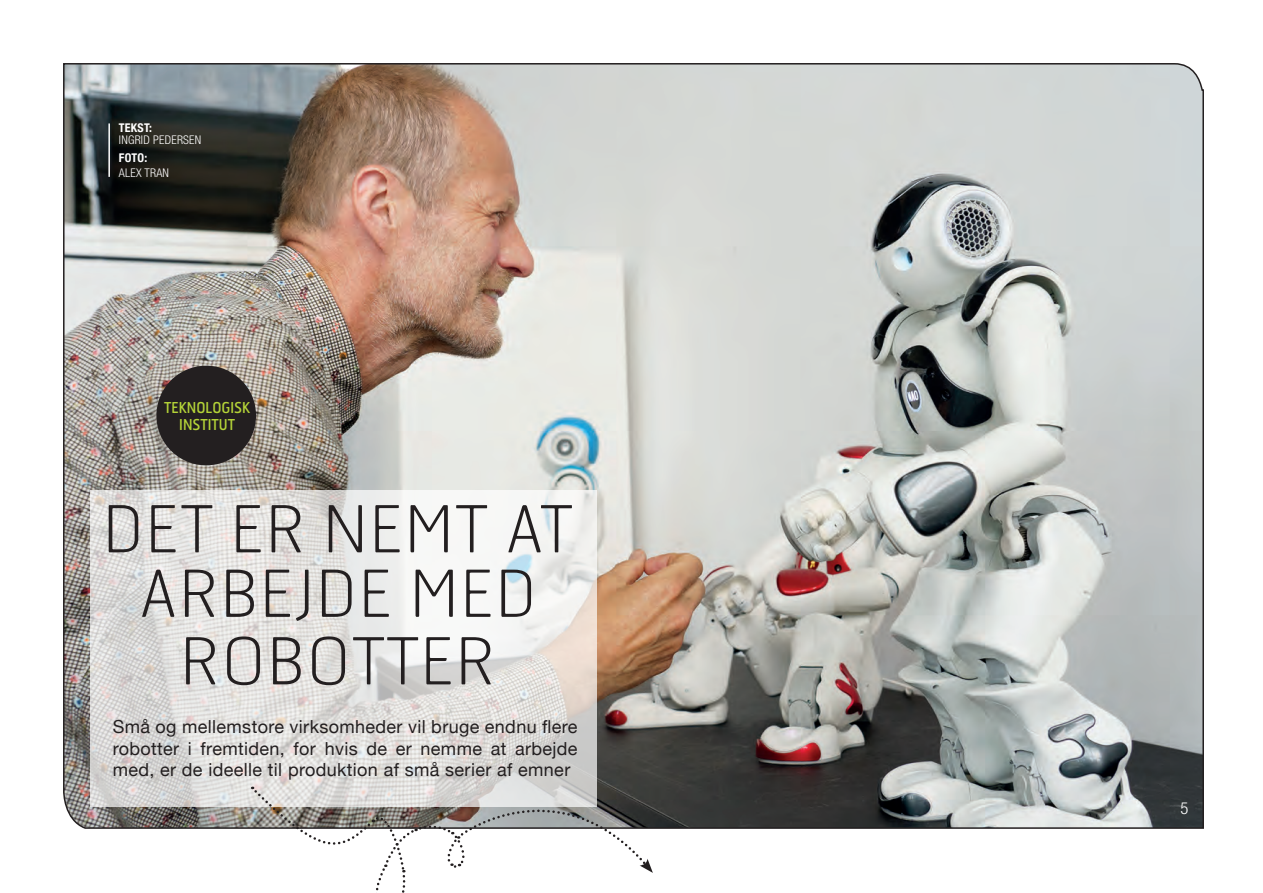
<style>
.page{position:relative;width:1263px;height:893px;background:#fff}
.page>*{position:absolute;margin:0;border:0;box-sizing:border-box;transform-origin:0 0}
.t1{font:100 64.5px/66px "Hermes";letter-spacing:.03em;color:#231f20;text-align:center}
.t2{font:18px/21.6px "Helvetica Neue";letter-spacing:.02em;color:#231f20;text-align:justify}
.t3{font:300 condensed 16.5px "Helvetica Neue";color:#fff}
.t4{font:15px/16.5px "Hermes";color:#b4d338;text-align:center;scale:.88 1}
.t5{font:300 condensed 12px "Helvetica Neue";letter-spacing:.02em;color:#fff}
.t6{font:700 condensed 12px "Helvetica Neue";letter-spacing:.02em;color:#fff}
</style>
<div class="page">
<img style="left:63px;top:63px;width:1141px;height:766px">
<svg style="left:90px;top:490px;width:506px;height:316px"></svg>
<svg style="left:252px;top:777px;width:401px;height:116px"></svg>
<div style="left:156px;top:366px;width:100px;height:99px;background:#231f20;border-radius:50%"></div>
<hr style="left:108px;top:123px;width:2px;height:54px;background:#fff">
<p class="t6" style="left:119px;top:118px;width:35px">TEKST:</p>
<p class="t5" style="left:119px;top:133px;width:84px">INGRID PEDERSEN</p>
<p class="t6" style="left:119px;top:148px;width:30px">FOTO:</p>
<p class="t5" style="left:119px;top:166px;width:52px">ALEX TRAN</p>
<p class="t4" style="left:164px;top:399px;width:100px">TEKNOLOGISK<br>INSTITUT</p>
<h1 class="t1" style="left:103px;top:494px;width:471px">DET ER NEMT AT<br>ARBEJDE MED<br>ROBOTTER</h1>
<p class="t2" style="left:113px;top:717px;width:466px">Små og mellemstore virksomheder vil bruge endnu flere robotter i fremtiden, for hvis de er nemme at arbejde med, er de ideelle til produktion af små serier af emner</p>
<p class="t3" style="left:1181px;top:798px;width:9px">5</p>
</div>
